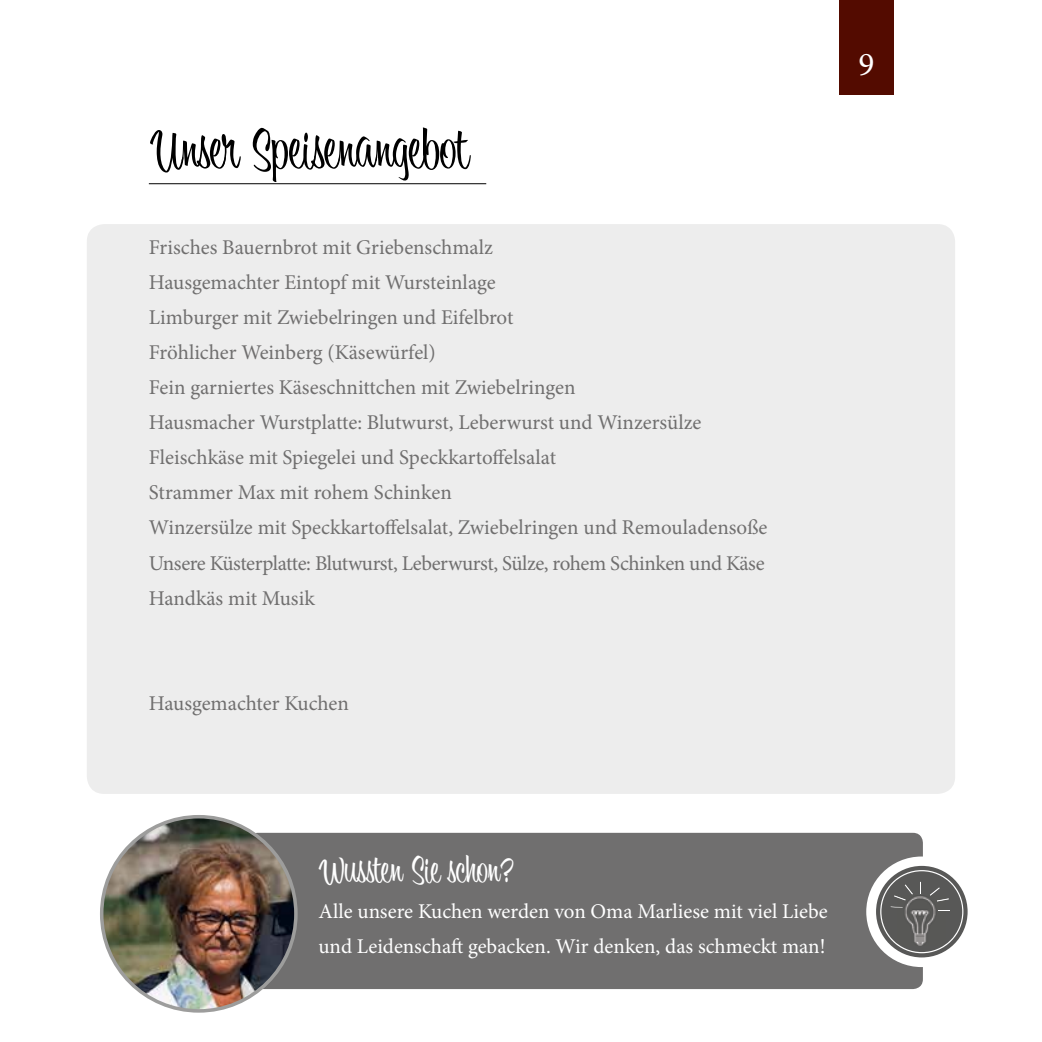
<style>
.page{position:relative;width:1042px;height:1042px;background:#fff}
.page>*{position:absolute;margin:0;border:0;box-sizing:border-box;transform-origin:0 0}
.t1{font:57.75px "Bounce Script";letter-spacing:-.005em;color:#000}
.t2{font:38.5px "Bounce Script";letter-spacing:-.005em;color:#fff}
.t3{font:33.25px "Minion Pro";color:#fff}
.t4{font:21px/35px "Minion Pro";letter-spacing:-.005em;color:#706f6f}
.t5{font:21px/35px "Minion Pro";color:#fff}
</style>
<div class="page">
<div style="left:87px;top:224px;width:868px;height:570px;background:#ededed;border-radius:17px"></div>
<hr style="left:149px;top:183px;width:337px;height:1px;background:#000">
<div style="left:247px;top:833px;width:676px;height:156px;background:#706f6f;border-radius:10px"></div>
<div style="left:866px;top:856px;width:111px;height:111px;background:#fff;border-radius:50%"></div>
<img style="left:102px;top:817px;width:194px;height:194px;border-radius:97px">
<div style="left:100px;top:815px;width:198px;height:197px;border:4px solid #9d9d9c;border-radius:50%"></div>
<div style="left:876px;top:866px;width:91px;height:91px;background:#585857;border-radius:50%"></div>
<svg style="left:880px;top:870px;width:83px;height:83px"></svg>
<div style="left:839px;top:0;width:55px;height:94px;background:#530b00"></div>
<h1 class="t1" style="left:149px;top:117px;width:321px">Unser Speisenangebot</h1>
<p class="t4" style="left:149px;top:230px;width:620px">Frisches Bauernbrot mit Griebenschmalz<br>Hausgemachter Eintopf mit Wursteinlage<br>Limburger mit Zwiebelringen und Eifelbrot<br>Fröhlicher Weinberg (Käsewürfel)<br>Fein garniertes Käseschnittchen mit Zwiebelringen<br>Hausmacher Wurstplatte: Blutwurst, Leberwurst und Winzersülze Fleischkäse mit Spiegelei und Speckkartoffelsalat<br>Strammer Max mit rohem Schinken<br>Winzersülze mit Speckkartoffelsalat, Zwiebelringen und Remouladensoße Unsere Küsterplatte: Blutwurst, Leberwurst, Sülze, rohem Schinken und Käse Handkäs mit Musik</p>
<p class="t4" style="left:149px;top:685px;width:202px">Hausgemachter Kuchen</p>
<h3 class="t3" style="left:858px;top:42px;width:17px">9</h3>
<h2 class="t2" style="left:318px;top:848px;width:197px">Wussten Sie schon?</h2>
<p class="t5" style="left:318px;top:894px;width:511px">Alle unsere Kuchen werden von Oma Marliese mit viel Liebe und Leidenschaft gebacken. Wir denken, das schmeckt man!</p>
</div>
